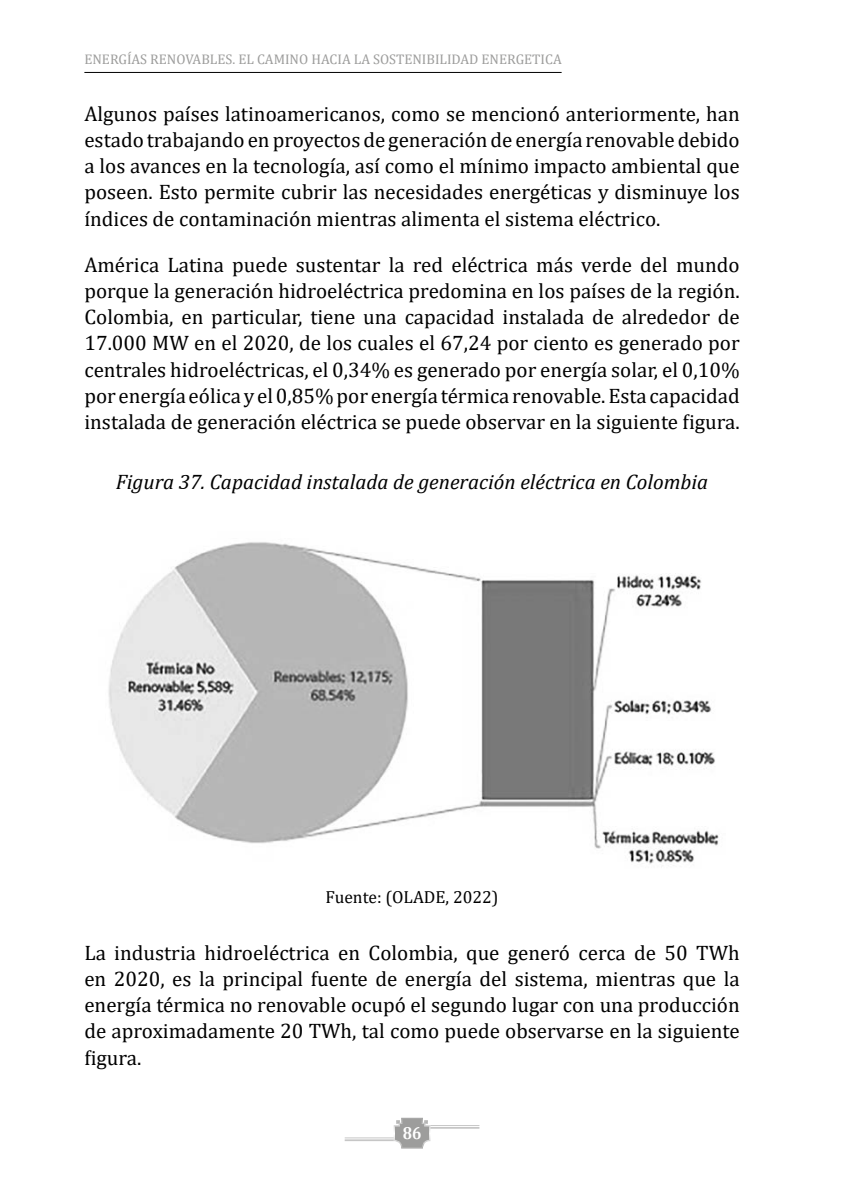
<style>
.page{position:relative;width:844px;height:1191px;background:#fff}
.page>*{position:absolute;margin:0;border:0;box-sizing:border-box;transform-origin:0 0}
.t1{font:21px/26.2px "Cambria";color:#000;text-align:justify}
.t2{font:italic 21px "Cambria";color:#000}
.t3{font:17.5px "Cambria";color:#000}
.t4{font:700 17.5px "Cambria";color:#fff;scale:.9 1}
.t5{font:14px "Cambria";color:#9d9d9c}
</style>
<div class="page">
<svg style="left:393px;top:1117px;width:38px;height:32px"></svg>
<hr style="left:344px;top:1137px;width:49px;height:1px;background:#c6c6c6">
<hr style="left:344px;top:1139px;width:49px;height:2px;background:#c6c6c6">
<hr style="left:430px;top:1125px;width:49px;height:1px;background:#c6c6c6">
<hr style="left:430px;top:1127px;width:49px;height:1px;background:#c6c6c6">
<hr style="left:84px;top:72px;width:477px;height:1px;background:#000">
<img style="left:108px;top:542px;width:611px;height:322px">
<p class="t5" style="left:84px;top:51px;width:478px">ENERGÍAS RENOVABLES. EL CAMINO HACIA LA SOSTENIBILIDAD ENERGETICA</p>
<p class="t1" style="left:84px;top:100px;width:656px">Algunos países latinoamericanos, como se mencionó anteriormente, han estado trabajando en proyectos de generación de energía renovable debido a los avances en la tecnología, así como el mínimo impacto ambiental que poseen. Esto permite cubrir las necesidades energéticas y disminuye los índices de contaminación mientras alimenta el sistema eléctrico.</p>
<p class="t1" style="left:84px;top:251px;width:656px">América Latina puede sustentar la red eléctrica más verde del mundo porque la generación hidroeléctrica predomina en los países de la región.<br>Colombia, en particular, tiene una capacidad instalada de alrededor de 17.000 MW en el 2020, de los cuales el 67,24 por ciento es generado por centrales hidroeléctricas, el 0,34% es generado por energía solar, el 0,10% por energía eólica y el 0,85% por energía térmica renovable. Esta capacidad instalada de generación eléctrica se puede observar en la siguiente figura.</p>
<p class="t2" style="left:116px;top:466px;width:593px">Figura 37. Capacidad instalada de generación eléctrica en Colombia</p>
<p class="t3" style="left:325px;top:887px;width:174px">Fuente: (OLADE, 2022)</p>
<p class="t1" style="left:84px;top:939px;width:656px">La industria hidroeléctrica en Colombia, que generó cerca de 50 TWh en 2020, es la principal fuente de energía del sistema, mientras que la energía térmica no renovable ocupó el segundo lugar con una producción de aproximadamente 20 TWh, tal como puede observarse en la siguiente figura.</p>
<p class="t4" style="left:402px;top:1120px;width:22px">86</p>
</div>
